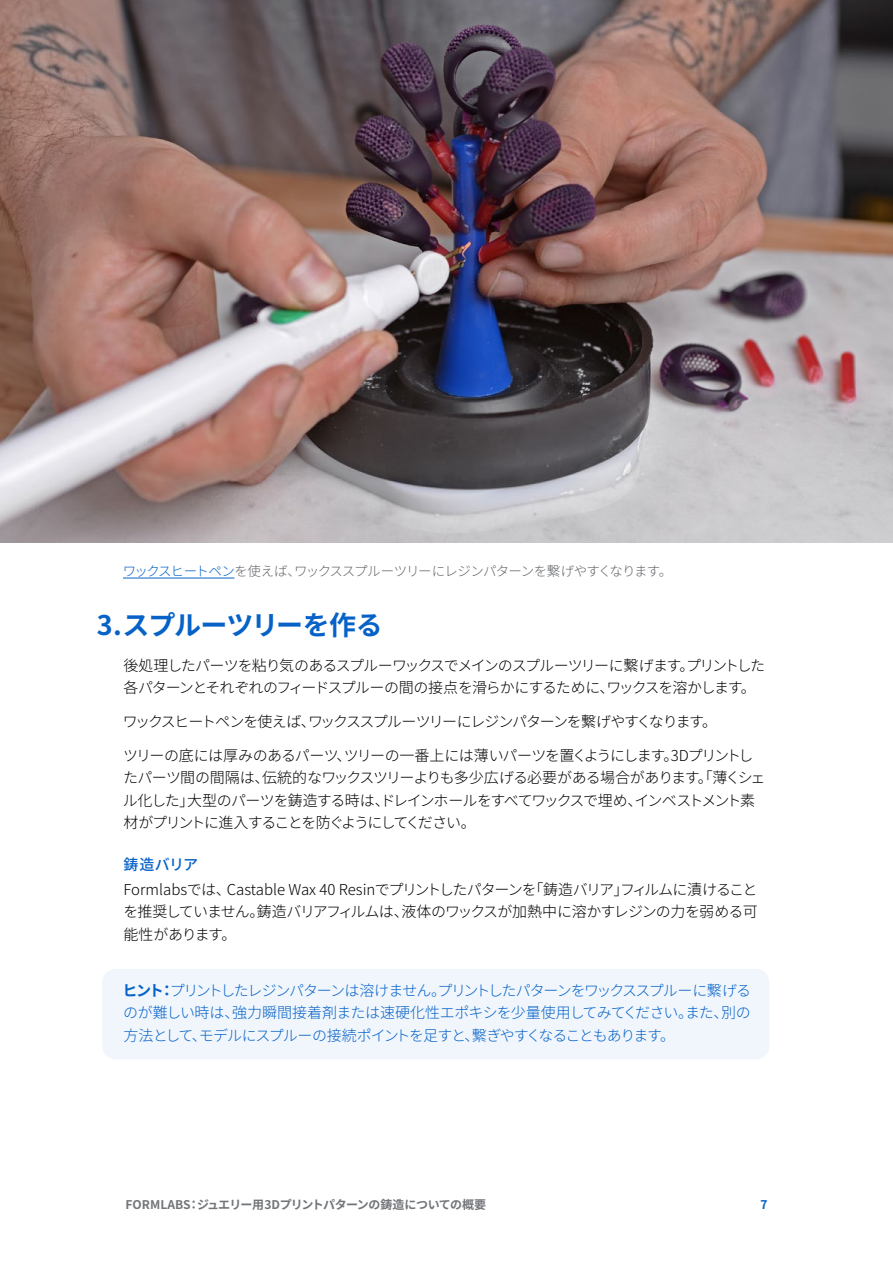
<style>
.page{position:relative;width:893px;height:1263px;background:#fff}
.page>*{position:absolute;margin:0;border:0;box-sizing:border-box;transform-origin:0 0}
.t1{font:700 27px "Noto Sans CJ Kjp";letter-spacing:-.035em;color:#0762c8}
.t2{font:300 15px/22.5px "Noto Sans CJ Kjp";letter-spacing:-.07em;color:#000}
.t3{font:300 15px/22.5px "Noto Sans CJ Kjp";letter-spacing:-.075em;color:#0762c8;text-align:justify}
.t4{font:500 15px "Noto Sans CJ Kjp";letter-spacing:-.005em;color:#0762c8}
.t5{font:300 13.5px "Noto Sans CJ Kjp";letter-spacing:-.06em;color:#63666a}
.t6{font:700 12px "Noto Sans CJ Kjp";letter-spacing:-.02em;color:#727579}
.t7{font:700 12px "Noto Sans CJ Kjp";color:#0762c8}
.s1{color:#0762c8}
.s2{font-weight:700}
</style>
<div class="page">
<hr style="left:123px;top:578px;width:111px;height:1px;background:#0762c8">
<div style="left:102px;top:969px;width:667px;height:90px;background:#f0f6fc;border-radius:14px"></div>
<img style="left:0;top:0;width:893px;height:542px">
<p class="t5" style="left:123px;top:563px;width:551px"><span class="s1">ワックスヒートペン</span>を使えば、ワックススプルーツリーにレジンパターンを繋げやすくなります。</p>
<h1 class="t1" style="left:97px;top:609px;width:287px">3.スプルーツリーを作る</h1>
<p class="t2" style="left:124px;top:654px;width:643px">後処理したパーツを粘り気のあるスプルーワックスでメインのスプルーツリーに繋げます。プリントした各パターンとそれぞれのフィードスプルーの間の接点を滑らかにするために、ワックスを溶かします。</p>
<p class="t2" style="left:123px;top:710px;width:596px">ワックスヒートペンを使えば、ワックススプルーツリーにレジンパターンを繋げやすくなります。</p>
<p class="t2" style="left:123px;top:744px;width:644px">ツリーの底には厚みのあるパーツ、ツリーの一番上には薄いパーツを置くようにします。3Dプリントしたパーツ間の間隔は、伝統的なワックスツリーよりも多少広げる必要がある場合があります。「薄くシェル化した」大型のパーツを鋳造する時は、ドレインホールをすべてワックスで埋め、インベストメント素材がプリントに進入することを防ぐようにしてください。</p>
<p class="t4" style="left:124px;top:855px;width:76px">鋳造バリア</p>
<p class="t2" style="left:123px;top:878px;width:636px;text-align:justify">Formlabsでは、Castable Wax 40 Resinでプリントしたパターンを「鋳造バリア」フィルムに漬けることを推奨していません。鋳造バリアフィルムは、液体のワックスが加熱中に溶かすレジンの力を弱める可能性があります。</p>
<p class="t3" style="left:123px;top:979px;width:630px"><span class="s2">ヒント：</span>プリントしたレジンパターンは溶けません。プリントしたパターンをワックススプルーに繋げるのが難しい時は、強力瞬間接着剤または速硬化性エポキシを少量使用してみてください。また、別の方法として、モデルにスプルーの接続ポイントを足すと、繋ぎやすくなることもあります。</p>
<p class="t6" style="left:125px;top:1198px;width:362px">FORMLABS：ジュエリー用3Dプリントパターンの鋳造についての概要</p>
<p class="t7" style="left:760px;top:1198px;width:9px">7</p>
</div>
